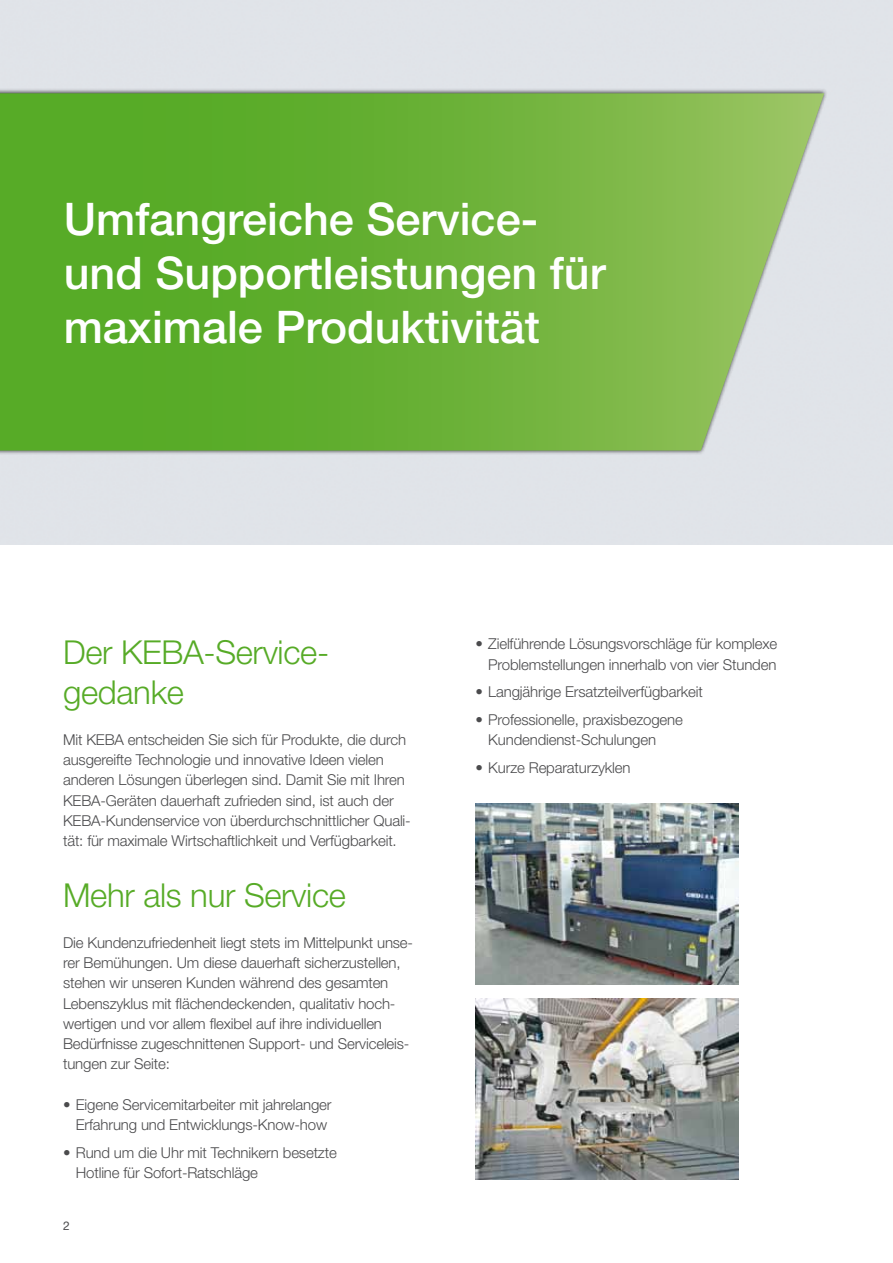
<style>
.page{position:relative;width:893px;height:1263px;background:#fff}
.page>*{position:absolute;margin:0;border:0;box-sizing:border-box;transform-origin:0 0}
.t1{font:500 45px/54px "Helvetica Neue";color:#fff}
.t2{font:300 33px/40.8px "Helvetica Neue";letter-spacing:-.01em;color:#57ab27}
.t3{font:300 15px/20.2px "Helvetica Neue";letter-spacing:-.01em;color:#4b4b4d}
.t4{font:12px "Helvetica Neue";color:#4b4b4d}
</style>
<div class="page">
<div style="left:0;top:89px;width:828px;height:366px;background:#000;opacity:.75"></div>
<svg style="left:0;top:93px;width:824px;height:357px;background:#72b444"></svg>
<img style="left:476px;top:998px;width:263px;height:181px">
<img style="left:476px;top:804px;width:263px;height:180px">
<h1 class="t1" style="left:64px;top:192px;width:543px">Umfangreiche Service&shy;und Supportleistungen für maximale Produktivität</h1>
<h2 class="t2" style="left:63px;top:631px;width:268px">Der KEBA-Service&shy;gedanke</h2>
<p class="t3" style="left:63px;top:729px;width:349px">Mit KEBA entscheiden Sie sich für Produkte, die durch ausgereifte Technologie und innovative Ideen vielen anderen Lösungen überlegen sind. Damit Sie mit Ihren KEBA-Geräten dauerhaft zufrieden sind, ist auch der KEBA-Kundenservice von überdurchschnittlicher Quali&shy;tät: für maximale Wirtschaftlichkeit und Verfügbarkeit.</p>
<h2 class="t2" style="left:63px;top:874px;width:284px">Mehr als nur Service</h2>
<p class="t3" style="left:63px;top:932px;width:352px">Die Kundenzufriedenheit liegt stets im Mittelpunkt unse&shy;rer Bemühungen. Um diese dauerhaft sicherzustellen, stehen wir unseren Kunden während des gesamten Lebenszyklus mit flächendeckenden, qualitativ hoch&shy;wertigen und vor allem flexibel auf ihre individuellen Bedürfnisse zugeschnittenen Support- und Serviceleis&shy;tungen zur Seite:</p>
<p class="t3" style="left:63px;top:1094px;width:270px;text-align:center">• Eigene Servicemitarbeiter mit jahrelanger<br>Erfahrung und Entwicklungs-Know-how</p>
<p class="t3" style="left:76px;top:1142px;width:262px;text-indent:-13px">• Rund um die Uhr mit Technikern besetzte<br>Hotline für Sofort-Ratschläge</p>
<p class="t4" style="left:63px;top:1218px;width:8px">2</p>
<p class="t3" style="left:476px;top:634px;width:303px;text-align:right">• Zielführende Lösungsvorschläge für komplexe<br>Problemstellungen innerhalb von vier Stunden</p>
<p class="t3" style="left:476px;top:682px;width:229px">• Langjährige Ersatzteilverfügbarkeit</p>
<p class="t3" style="left:488px;top:709px;width:196px;text-indent:-13px">• Professionelle, praxisbezogene<br>Kundendienst-Schulungen</p>
<p class="t3" style="left:476px;top:757px;width:157px">• Kurze Reparaturzyklen</p>
</div>
